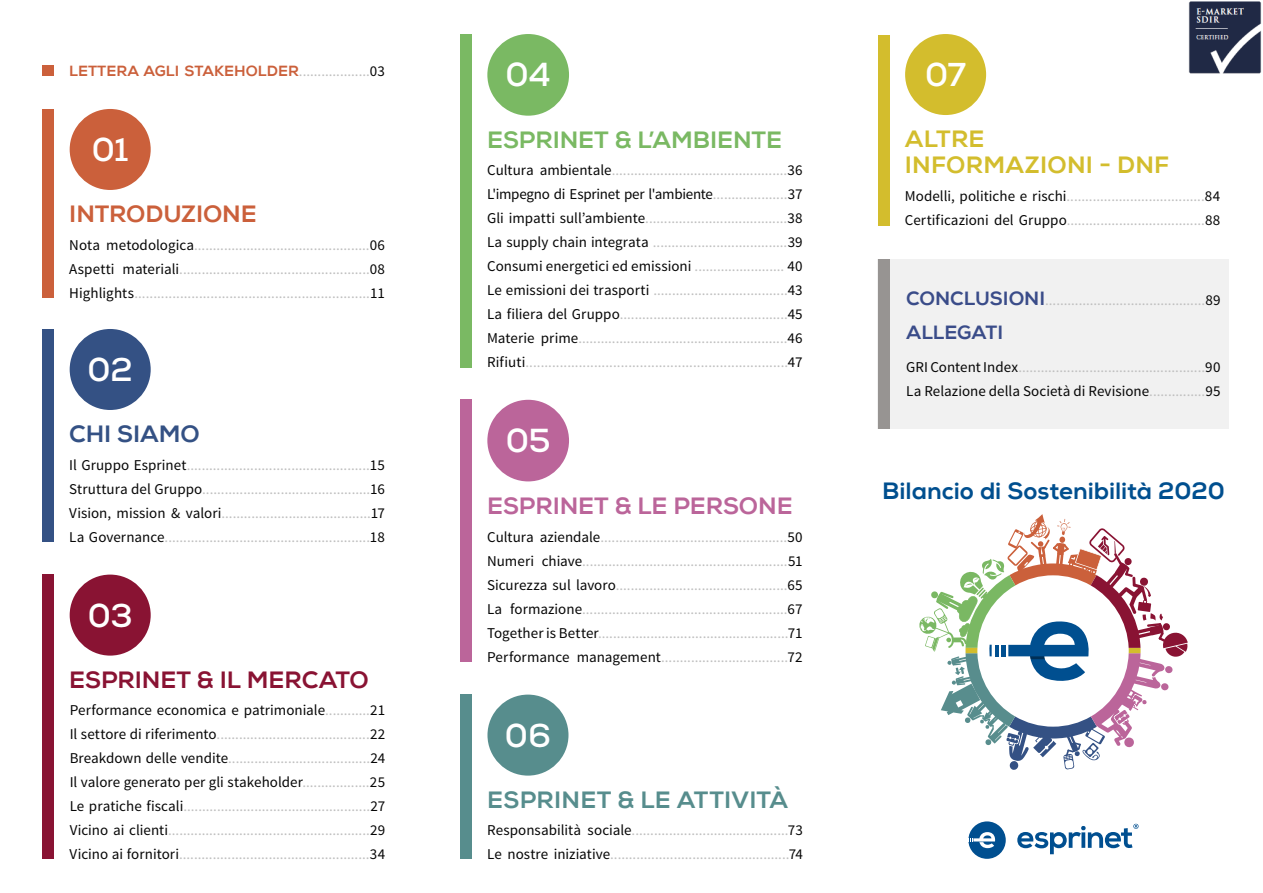
<style>
.page{position:relative;width:1263px;height:893px;background:#fff}
.page>*{position:absolute;margin:0;border:0;box-sizing:border-box;transform-origin:0 0}
.t1{font:700 33.3px "Nexa";color:#fff}
.t2{font:700 33px "Nexa";letter-spacing:-.015em;color:#fff}
.t3{font:24px "Nexa X Bold";color:#004f8f}
.t4{font:24px/25.5px "Nexa X Bold";letter-spacing:.01em;color:#d3bd2d}
.t5{font:24px "Nexa X Bold";letter-spacing:.01em;color:#578d8d}
.t6{font:24px "Nexa X Bold";letter-spacing:-.005em;color:#7ab963}
.t7{font:24px "Nexa X Bold";letter-spacing:-.005em;color:#bb659a}
.t8{font:24px "Nexa X Bold";letter-spacing:-.005em;color:#891333}
.t9{font:24px "Nexa X Bold";letter-spacing:-.005em;color:#cb603b}
.t10{font:24px "Nexa X Bold";letter-spacing:-.005em;color:#345184}
.t11{font:19.5px "Nexa X Bold";color:#3a4c89}
.t12{font:15px/24px "Source Sans Pro";letter-spacing:.005em;color:#c0c0c0;text-align:justify}
.t13{font:15px "Nexa X Bold";color:#cb603b}
.s1{font-family:"Source Sans Pro";color:#c0c0c0}
.s2{font-family:"Source Sans Pro";color:#060606}
.s3{color:#060606}
.s4{font-family:"Nexa X Bold";font-size:19.5px;color:#3a4c89}
</style>
<div class="page">
<div style="left:487px;top:400px;width:82px;height:81px;background:#bb659a;border-radius:50%"></div>
<div style="left:460px;top:400px;width:12px;height:262px;background:#bb659a"></div>
<div style="left:905px;top:34px;width:81px;height:81px;background:#d3bd2d;border-radius:50%"></div>
<div style="left:878px;top:35px;width:12px;height:191px;background:#d3bd2d"></div>
<div style="left:70px;top:329px;width:81px;height:81px;background:#345184;border-radius:50%"></div>
<div style="left:43px;top:329px;width:11px;height:213px;background:#345184"></div>
<div style="left:878px;top:259px;width:351px;height:169px;background:#f1f1f1"></div>
<div style="left:487px;top:695px;width:81px;height:81px;background:#578d8d;border-radius:50%"></div>
<div style="left:460px;top:695px;width:12px;height:164px;background:#578d8d"></div>
<div style="left:70px;top:575px;width:81px;height:81px;background:#891333;border-radius:50%"></div>
<div style="left:43px;top:575px;width:11px;height:284px;background:#891333"></div>
<div style="left:487px;top:34px;width:82px;height:82px;background:#7ab963;border-radius:50%"></div>
<div style="left:460px;top:34px;width:12px;height:333px;background:#7ab963"></div>
<div style="left:70px;top:109px;width:81px;height:81px;background:#cb603b;border-radius:50%"></div>
<div style="left:43px;top:109px;width:11px;height:189px;background:#cb603b"></div>
<div style="left:43px;top:65px;width:11px;height:11px;background:#cb603b"></div>
<div style="left:968px;top:821px;width:38px;height:38px;background:#004f90;border-radius:50%"></div>
<svg style="left:968px;top:832px;width:27px;height:16px"></svg>
<svg style="left:1017px;top:824px;width:121px;height:30px"></svg>
<div style="left:878px;top:259px;width:12px;height:169px;background:#979492"></div>
<svg style="left:919px;top:514px;width:269px;height:256px"></svg>
<img style="left:1188px;top:1px;width:74px;height:73px">
<p class="t13" style="left:69px;top:62px;width:317px">LETTERA AGLI STAKEHOLDER<span class="s1">...................</span><span class="s2">03</span></p>
<h1 class="t1" style="left:505px;top:54px;width:47px">04</h1>
<h2 class="t2" style="left:925px;top:53px;width:42px">07</h2>
<h3 class="t4" style="left:905px;top:127px;width:266px">ALTRE<br>INFORMAZIONI - DNF</h3>
<h3 class="t6" style="left:487px;top:125px;width:296px">ESPRINET &amp; L’AMBIENTE</h3>
<h2 class="t2" style="left:92px;top:128px;width:38px">01</h2>
<p class="t12" style="left:487px;top:158px;width:317px"><span class="s3">Cultura ambientale</span>...............................................<span class="s3">36<br>L'impegno di Esprinet per l'ambiente</span>....................<span class="s3">37<br>Gli impatti sull’ambiente</span>......................................<span class="s3">38<br>La supply chain integrata</span> ....................................<span class="s3">39<br>Consumi energetici ed emissioni</span> ........................ <span class="s3">40<br>Le emissioni dei trasporti</span> ....................................<span class="s3">43<br>La filiera del Gruppo</span>.............................................<span class="s3">45<br>Materie prime</span>........................................................<span class="s3">46<br>Rifiuti</span>.....................................................................<span class="s3">47</span></p>
<p class="t12" style="left:905px;top:184px;width:317px"><span class="s3">Modelli, politiche e rischi</span>.....................................<span class="s3">84<br>Certificazioni del Gruppo</span>.....................................<span class="s3">88</span></p>
<h3 class="t9" style="left:69px;top:199px;width:189px">INTRODUZIONE</h3>
<p class="t12" style="left:69px;top:233px;width:317px"><span class="s3">Nota metodologica</span>...............................................<span class="s3">06<br>Aspetti materiali</span>...................................................<span class="s3">08<br>Highlights</span>..............................................................<span class="s3">11</span></p>
<p class="t12" style="left:906px;top:289px;width:316px"><span class="s4">CONCLUSIONI</span>...........................................<span class="s3">89</span></p>
<h3 class="t11" style="left:906px;top:320px;width:98px">ALLEGATI</h3>
<h2 class="t2" style="left:88px;top:348px;width:47px">02</h2>
<p class="t12" style="left:906px;top:355px;width:316px"><span class="s3">GRI Content Index</span>..................................................<span class="s3">90<br>La Relazione della Società di Revisione</span>...............<span class="s3">95</span></p>
<h3 class="t10" style="left:69px;top:419px;width:132px">CHI SIAMO</h3>
<p class="t12" style="left:69px;top:453px;width:317px"><span class="s3">Il Gruppo Esprinet</span>.................................................<span class="s3">15<br>Struttura del Gruppo</span>.............................................<span class="s3">16<br>Vision, mission &amp; valori</span>........................................<span class="s3">17<br>La Governance</span>.......................................................<span class="s3">18</span></p>
<h2 class="t2" style="left:88px;top:594px;width:46px">03</h2>
<h3 class="t8" style="left:69px;top:665px;width:301px">ESPRINET &amp; IL MERCATO</h3>
<p class="t12" style="left:70px;top:698px;width:317px"><span class="s3">Performance economica e patrimoniale</span>............<span class="s3">21<br>Il settore di riferimento</span>.........................................<span class="s3">22<br>Breakdown delle vendite</span>......................................<span class="s3">24<br>Il valore generato per gli stakeholder</span>..................<span class="s3">25<br>Le pratiche fiscali</span>..................................................<span class="s3">27<br>Vicino ai clienti</span>......................................................<span class="s3">29<br>Vicino ai fornitori</span>...................................................<span class="s3">34</span></p>
<h1 class="t1" style="left:506px;top:419px;width:47px">05</h1>
<h3 class="t7" style="left:487px;top:491px;width:307px">ESPRINET &amp; LE PERSONE</h3>
<p class="t12" style="left:487px;top:525px;width:317px"><span class="s3">Cultura aziendale</span>..................................................<span class="s3">50<br>Numeri chiave</span>.......................................................<span class="s3">51<br>Sicurezza sul lavoro</span>..............................................<span class="s3">65<br>La formazione</span>.......................................................<span class="s3">67<br>Together is Better</span>...................................................<span class="s3">71<br>Performance management</span>..................................<span class="s3">72</span></p>
<h2 class="t2" style="left:505px;top:714px;width:47px">06</h2>
<h3 class="t5" style="left:487px;top:785px;width:302px">ESPRINET &amp; LE ATTIVITÀ</h3>
<p class="t12" style="left:487px;top:818px;width:317px"><span class="s3">Responsabilità sociale</span>..........................................<span class="s3">73<br>Le nostre iniziative</span>................................................<span class="s3">74</span></p>
<h3 class="t3" style="left:882px;top:476px;width:344px">Bilancio di Sostenibilità 2020</h3>
</div>
